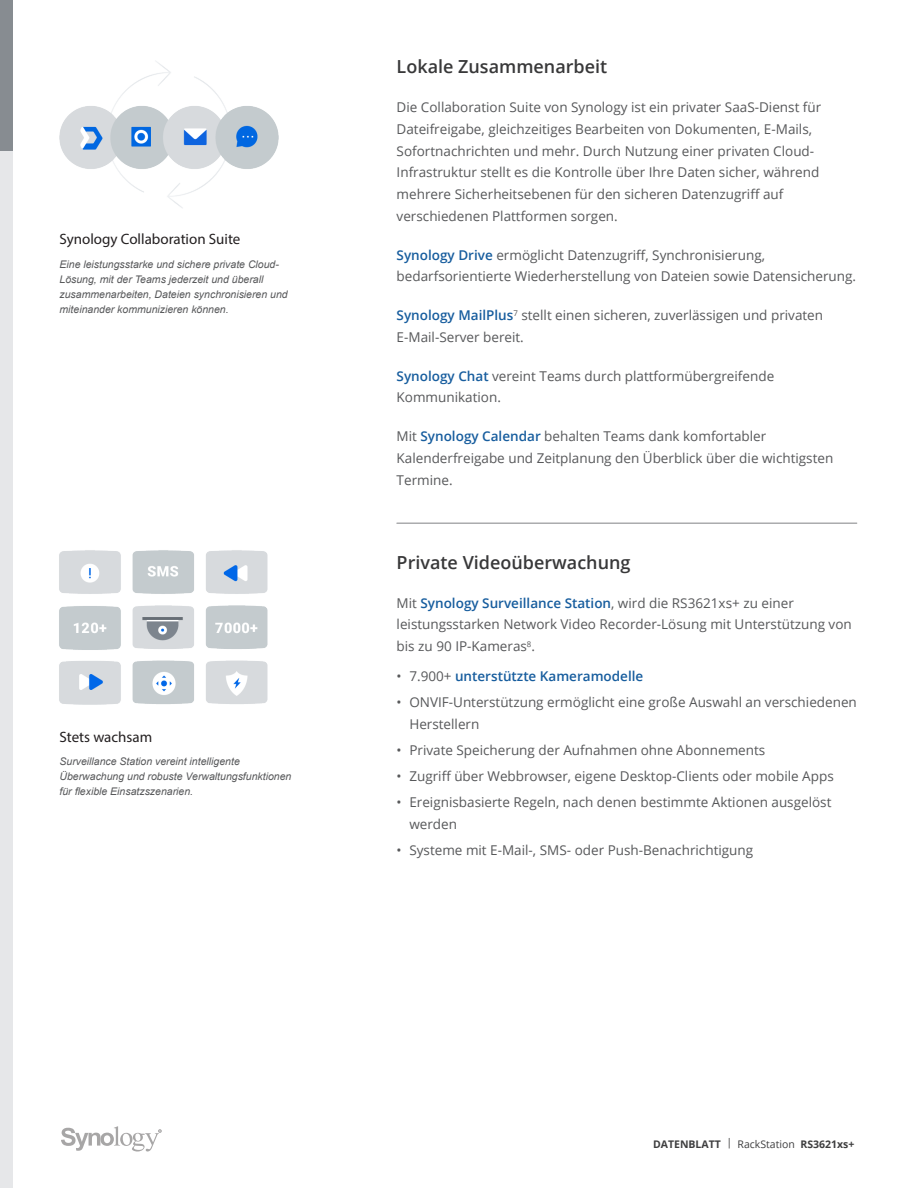
<style>
.page{position:relative;width:918px;height:1188px;background:#fff}
.page>*{position:absolute;margin:0;border:0;box-sizing:border-box;transform-origin:0 0}
.Chapter_Title{font:600 18px "Open Sans";color:#383839}
.Graphic_Title{font:15px "Myriad Pro";color:#231f20}
.Body_Content{font:13.5px/21.8px "Open Sans";color:#57585a}
.t1{font:600 13.5px "Open Sans";color:#175d9e}
.Graphic_Text{font:italic 10.5px/15px "Arial";color:#57585a}
.t2{font:700 10.5px "Open Sans";color:#3e3e3f}
.s1{font-weight:600;color:#175d9e}
.s2{font-weight:400;color:#57585a}
.s3{font-weight:400}
</style>
<div class="page">
<div style="left:0;top:150px;width:13px;height:1038px;background:#e6e7e9"></div>
<div style="left:0;top:0;width:13px;height:150px;background:#878c91"></div>
<svg style="left:61px;top:1126px;width:101px;height:26px"></svg>
<hr style="left:397px;top:523px;width:460px;height:1px;background:#808285">
<img style="left:59px;top:550px;width:209px;height:155px">
<img style="left:59px;top:61px;width:220px;height:147px">
<p class="Graphic_Title" style="left:60px;top:230px;width:182px">Synology Collaboration Suite</p>
<p class="Graphic_Text" style="left:60px;top:257px;width:230px">Eine leistungsstarke und sichere private Cloud-Lösung, mit der Teams jederzeit und überall zusammenarbeiten, Dateien synchronisieren und miteinander kommunizieren können.</p>
<p class="Graphic_Title" style="left:60px;top:727px;width:94px">Stets wachsam</p>
<p class="Graphic_Text" style="left:60px;top:754px;width:233px">Surveillance Station vereint intelligente<br>Überwachung und robuste Verwaltungsfunktionen für flexible Einsatzszenarien.</p>
<p class="Chapter_Title" style="left:397px;top:54px;width:212px">Lokale Zusammenarbeit</p>
<p class="Body_Content" style="left:397px;top:96px;width:426px">Die Collaboration Suite von Synology ist ein privater SaaS-Dienst für Dateifreigabe, gleichzeitiges Bearbeiten von Dokumenten, E-Mails, Sofortnachrichten und mehr. Durch Nutzung einer privaten Cloud-Infrastruktur stellt es die Kontrolle über Ihre Daten sicher, während mehrere Sicherheitsebenen für den sicheren Datenzugriff auf verschiedenen Plattformen sorgen.</p>
<p class="Body_Content" style="left:397px;top:243px;width:461px"><span class="s1">Synology Drive</span> ermöglicht Datenzugriff, Synchronisierung, bedarfsorientierte Wiederherstellung von Dateien sowie Datensicherung.</p>
<p class="Body_Content" style="left:397px;top:304px;width:428px"><span class="s1">Synology MailPlus</span><sup>7</sup> stellt einen sicheren, zuverlässigen und privaten<br>E-Mail-Server bereit.</p>
<p class="Body_Content" style="left:397px;top:364px;width:379px"><span class="s1">Synology Chat</span> vereint Teams durch plattformübergreifende<br>Kommunikation.</p>
<p class="Body_Content" style="left:397px;top:425px;width:438px">Mit <span class="s1">Synology Calendar</span> behalten Teams dank komfortabler<br>Kalenderfreigabe und Zeitplanung den Überblick über die wichtigsten<br>Termine.</p>
<p class="Chapter_Title" style="left:397px;top:550px;width:235px">Private Videoüberwachung</p>
<p class="Body_Content" style="left:397px;top:591px;width:457px">Mit <span class="s1">Synology Surveillance Station</span>, wird die RS3621xs+ zu einer leistungsstarken Network Video Recorder-Lösung mit Unterstützung von bis zu 90 IP-Kameras<sup>8</sup>.</p>
<p class="t1" style="left:397px;top:667px;width:248px"><span class="s2">• 7.900+</span> unterstützte Kameramodelle</p>
<p class="Body_Content" style="left:409px;top:691px;width:449px;text-indent:-13px">• ONVIF-Unterstützung ermöglicht eine große Auswahl an verschiedenen<br>Herstellern</p>
<p class="Body_Content" style="left:397px;top:739px;width:370px">• Private Speicherung der Aufnahmen ohne Abonnements</p>
<p class="Body_Content" style="left:397px;top:765px;width:439px">• Zugriff über Webbrowser, eigene Desktop-Clients oder mobile Apps</p>
<p class="Body_Content" style="left:409px;top:791px;width:424px;text-indent:-13px">• Ereignisbasierte Regeln, nach denen bestimmte Aktionen ausgelöst werden</p>
<p class="Body_Content" style="left:397px;top:839px;width:358px">• Systeme mit E-Mail-, SMS- oder Push-Benachrichtigung</p>
<p class="t2" style="left:653px;top:1136px;width:203px">DATENBLATT <span class="s3">| RackStation</span> RS3621xs+</p>
</div>
